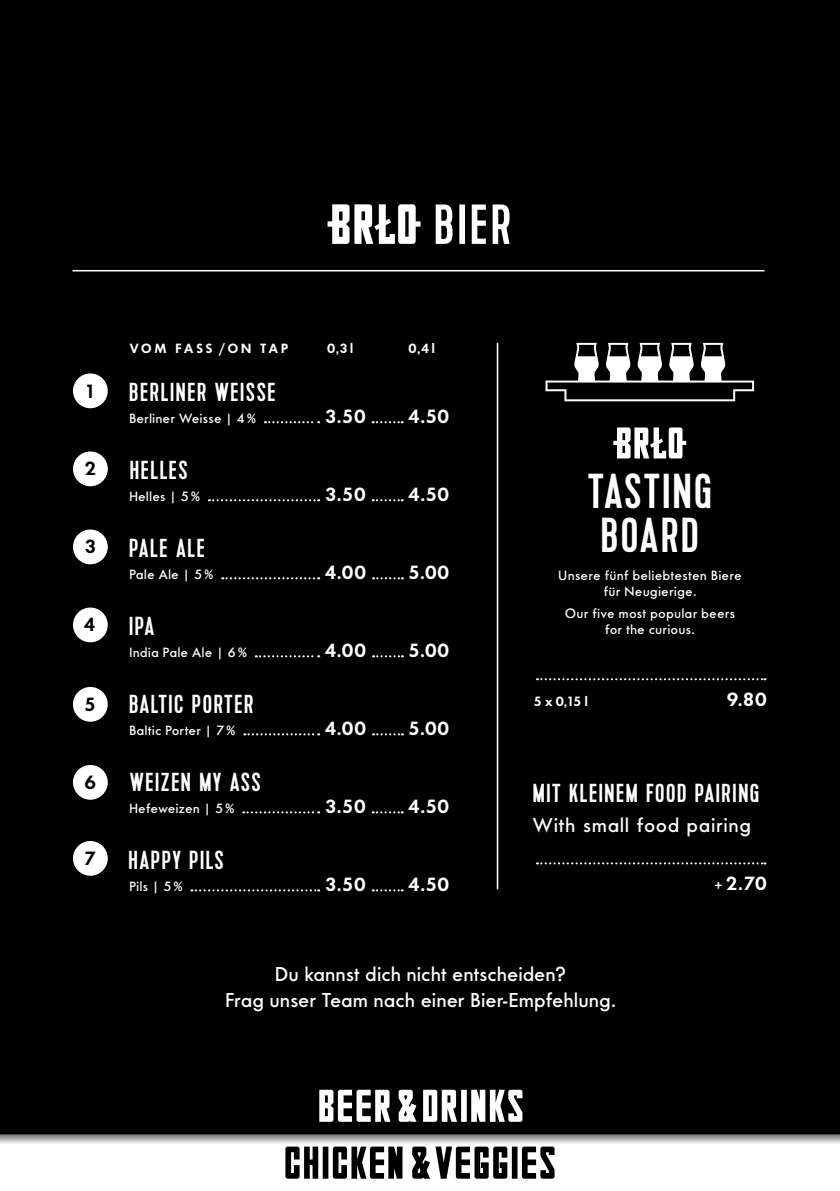
<style>
.page{position:relative;width:840px;height:1191px;background:#fff}
.page>*{position:absolute;margin:0;border:0;box-sizing:border-box;transform-origin:0 0}
.t1{font:49px/44px "Lupo";letter-spacing:.05em;color:#fff}
.t2{font:26px "Lupo";letter-spacing:.06em;color:#fff}
.t3{font:500 21px/26px "Futura No 2 D";letter-spacing:.03em;color:#fff;text-align:center}
.t4{font:500 21px "Futura No 2 D";letter-spacing:.06em;color:#fff}
.t5{font:20px "Futura No 2 D Dem Bol";letter-spacing:.005em;color:#fff}
.t6{font:20px "Futura No 2 D Dem Bol";color:#000}
.t7{font:500 14px/16px "Futura No 2 D";letter-spacing:.05em;color:#fff;text-align:center}
.t8{font:14px "Futura No 2 D Dem Bol";letter-spacing:.21em;color:#fff}
.s1{font-size:14px}
</style>
<div class="page">
<div style="left:0;top:0;width:839px;height:1135px;background:#000"></div>
<div style="left:73px;top:373px;width:35px;height:35px;background:#fff;border-radius:50%"></div>
<svg style="left:265px;top:421px;width:54px;height:2px"></svg>
<svg style="left:372px;top:421px;width:30px;height:2px"></svg>
<div style="left:73px;top:451px;width:35px;height:35px;background:#fff;border-radius:50%"></div>
<svg style="left:209px;top:499px;width:110px;height:2px"></svg>
<svg style="left:372px;top:499px;width:30px;height:2px"></svg>
<div style="left:73px;top:529px;width:35px;height:35px;background:#fff;border-radius:50%"></div>
<svg style="left:222px;top:577px;width:97px;height:2px"></svg>
<svg style="left:373px;top:577px;width:29px;height:2px"></svg>
<div style="left:73px;top:607px;width:35px;height:35px;background:#fff;border-radius:50%"></div>
<svg style="left:256px;top:655px;width:63px;height:2px"></svg>
<svg style="left:373px;top:655px;width:29px;height:2px"></svg>
<div style="left:73px;top:687px;width:35px;height:34px;background:#fff;border-radius:50%"></div>
<svg style="left:244px;top:733px;width:75px;height:2px"></svg>
<svg style="left:373px;top:733px;width:29px;height:2px"></svg>
<div style="left:73px;top:765px;width:35px;height:34px;background:#fff;border-radius:50%"></div>
<svg style="left:243px;top:811px;width:76px;height:2px"></svg>
<svg style="left:372px;top:811px;width:30px;height:2px"></svg>
<div style="left:73px;top:841px;width:35px;height:34px;background:#fff;border-radius:50%"></div>
<svg style="left:191px;top:889px;width:128px;height:2px"></svg>
<svg style="left:372px;top:889px;width:30px;height:2px"></svg>
<hr style="left:496px;top:343px;width:2px;height:546px;background:#fff">
<svg style="left:536px;top:678px;width:229px;height:2px"></svg>
<svg style="left:536px;top:862px;width:229px;height:2px"></svg>
<svg style="left:545px;top:343px;width:208px;height:58px"></svg>
<svg style="left:613px;top:427px;width:73px;height:31px"></svg>
<hr style="left:72px;top:270px;width:692px;height:1px;background:#fff">
<svg style="left:435px;top:204px;width:74px;height:40px"></svg>
<svg style="left:327px;top:204px;width:93px;height:40px"></svg>
<svg style="left:285px;top:1146px;width:269px;height:32px"></svg>
<svg style="left:319px;top:1089px;width:203px;height:33px"></svg>
<svg style="left:0;top:1134px;width:839px;height:10px;background:#acacac"></svg>
<p class="t8" style="left:130px;top:336px;width:160px">VOM FASS /ON TAP</p>
<p class="t8" style="left:327px;top:336px;width:27px">0,3 l</p>
<p class="t8" style="left:408px;top:336px;width:28px">0,4 l</p>
<p class="t8" style="left:130px;top:340px;width:160px">VOM FASS /ON TAP</p>
<p class="t8" style="left:327px;top:340px;width:27px">0,3 l</p>
<p class="t8" style="left:408px;top:340px;width:28px">0,4 l</p>
<h3 class="t6" style="left:84px;top:376px;width:13px">1</h3>
<h2 class="t2" style="left:129px;top:374px;width:148px">BERLINER WEISSE</h2>
<p class="t7" style="left:129px;top:407px;width:128px">Berliner Weisse | 4 %</p>
<h3 class="t5" style="left:324px;top:402px;width:42px">3.50</h3>
<h3 class="t5" style="left:408px;top:402px;width:42px">4.50</h3>
<h3 class="t6" style="left:85px;top:453px;width:13px">2</h3>
<h2 class="t2" style="left:130px;top:452px;width:60px">HELLES</h2>
<p class="t7" style="left:129px;top:485px;width:72px">Helles | 5 %</p>
<h3 class="t5" style="left:324px;top:480px;width:42px">3.50</h3>
<h3 class="t5" style="left:408px;top:480px;width:42px">4.50</h3>
<h3 class="t6" style="left:85px;top:531px;width:13px">3</h3>
<h2 class="t2" style="left:129px;top:530px;width:77px">PALE ALE</h2>
<p class="t7" style="left:129px;top:563px;width:85px">Pale Ale | 5 %</p>
<h3 class="t5" style="left:324px;top:558px;width:43px">4.00</h3>
<h3 class="t5" style="left:408px;top:558px;width:42px">5.00</h3>
<h3 class="t6" style="left:84px;top:609px;width:13px">4</h3>
<h2 class="t2" style="left:129px;top:608px;width:27px">IPA</h2>
<p class="t7" style="left:129px;top:641px;width:119px">India Pale Ale | 6 %</p>
<h3 class="t5" style="left:324px;top:636px;width:43px">4.00</h3>
<h3 class="t5" style="left:408px;top:636px;width:42px">5.00</h3>
<h3 class="t6" style="left:85px;top:689px;width:13px">5</h3>
<h2 class="t2" style="left:129px;top:686px;width:126px">BALTIC PORTER</h2>
<p class="t7" style="left:129px;top:719px;width:107px">Baltic Porter | 7 %</p>
<h3 class="t5" style="left:324px;top:714px;width:43px">4.00</h3>
<h3 class="t5" style="left:408px;top:714px;width:42px">5.00</h3>
<h3 class="t6" style="left:85px;top:767px;width:13px">6</h3>
<h2 class="t2" style="left:130px;top:764px;width:132px">WEIZEN MY ASS</h2>
<p class="t7" style="left:129px;top:797px;width:106px">Hefeweizen | 5 %</p>
<h3 class="t5" style="left:324px;top:792px;width:42px">3.50</h3>
<h3 class="t5" style="left:408px;top:792px;width:42px">4.50</h3>
<h3 class="t6" style="left:85px;top:843px;width:13px">7</h3>
<h2 class="t2" style="left:128px;top:842px;width:97px">HAPPY PILS</h2>
<p class="t7" style="left:129px;top:875px;width:55px">Pils | 5 %</p>
<h3 class="t5" style="left:324px;top:870px;width:42px">3.50</h3>
<h3 class="t5" style="left:408px;top:870px;width:42px">4.50</h3>
<h3 class="t6" style="left:84px;top:380px;width:13px">1</h3>
<h2 class="t2" style="left:129px;top:377px;width:148px">BERLINER WEISSE</h2>
<p class="t7" style="left:129px;top:411px;width:128px">Berliner Weisse | 4 %</p>
<h3 class="t5" style="left:324px;top:405px;width:42px">3.50</h3>
<h3 class="t5" style="left:408px;top:405px;width:42px">4.50</h3>
<h3 class="t6" style="left:85px;top:457px;width:13px">2</h3>
<h2 class="t2" style="left:130px;top:455px;width:60px">HELLES</h2>
<p class="t7" style="left:129px;top:489px;width:72px">Helles | 5 %</p>
<h3 class="t5" style="left:324px;top:483px;width:42px">3.50</h3>
<h3 class="t5" style="left:408px;top:483px;width:42px">4.50</h3>
<h3 class="t6" style="left:85px;top:535px;width:13px">3</h3>
<h2 class="t2" style="left:129px;top:533px;width:77px">PALE ALE</h2>
<p class="t7" style="left:129px;top:567px;width:85px">Pale Ale | 5 %</p>
<h3 class="t5" style="left:324px;top:561px;width:43px">4.00</h3>
<h3 class="t5" style="left:408px;top:561px;width:42px">5.00</h3>
<h3 class="t6" style="left:84px;top:613px;width:13px">4</h3>
<h2 class="t2" style="left:129px;top:611px;width:27px">IPA</h2>
<p class="t7" style="left:129px;top:645px;width:119px">India Pale Ale | 6 %</p>
<h3 class="t5" style="left:324px;top:639px;width:43px">4.00</h3>
<h3 class="t5" style="left:408px;top:639px;width:42px">5.00</h3>
<h3 class="t6" style="left:85px;top:692px;width:13px">5</h3>
<h2 class="t2" style="left:129px;top:689px;width:126px">BALTIC PORTER</h2>
<p class="t7" style="left:129px;top:723px;width:107px">Baltic Porter | 7 %</p>
<h3 class="t5" style="left:324px;top:717px;width:43px">4.00</h3>
<h3 class="t5" style="left:408px;top:717px;width:42px">5.00</h3>
<h3 class="t6" style="left:85px;top:770px;width:13px">6</h3>
<h2 class="t2" style="left:130px;top:767px;width:132px">WEIZEN MY ASS</h2>
<p class="t7" style="left:129px;top:801px;width:106px">Hefeweizen | 5 %</p>
<h3 class="t5" style="left:324px;top:795px;width:42px">3.50</h3>
<h3 class="t5" style="left:408px;top:795px;width:42px">4.50</h3>
<h3 class="t6" style="left:85px;top:846px;width:13px">7</h3>
<h2 class="t2" style="left:128px;top:845px;width:97px">HAPPY PILS</h2>
<p class="t7" style="left:129px;top:879px;width:55px">Pils | 5 %</p>
<h3 class="t5" style="left:324px;top:873px;width:42px">3.50</h3>
<h3 class="t5" style="left:408px;top:873px;width:42px">4.50</h3>
<h1 class="t1" style="left:587px;top:467px;width:125px">TASTING<br>BOARD</h1>
<p class="t7" style="left:558px;top:564px;width:184px">Unsere fünf beliebtesten Biere für Neugierige.</p>
<p class="t7" style="left:565px;top:602px;width:171px">Our five most popular beers for the curious.</p>
<p class="t7" style="left:558px;top:567px;width:184px">Unsere fünf beliebtesten Biere für Neugierige.</p>
<p class="t7" style="left:565px;top:605px;width:171px">Our five most popular beers for the curious.</p>
<p class="t8" style="left:533px;top:690px;width:55px">5 x 0,15 l</p>
<h3 class="t5" style="left:726px;top:685px;width:41px">9.80</h3>
<p class="t8" style="left:533px;top:693px;width:55px">5 x 0,15 l</p>
<h3 class="t5" style="left:726px;top:688px;width:41px">9.80</h3>
<h2 class="t2" style="left:532px;top:774px;width:228px">MIT KLEINEM FOOD PAIRING</h2>
<h3 class="t4" style="left:532px;top:809px;width:219px">With small food pairing</h3>
<h2 class="t2" style="left:532px;top:778px;width:228px">MIT KLEINEM FOOD PAIRING</h2>
<h3 class="t4" style="left:532px;top:812px;width:219px">With small food pairing</h3>
<h3 class="t5" style="left:714px;top:869px;width:54px"><span class="s1">+</span> 2.70</h3>
<h3 class="t5" style="left:714px;top:872px;width:54px"><span class="s1">+</span> 2.70</h3>
<h3 class="t3" style="left:225px;top:958px;width:392px">Du kannst dich nicht entscheiden?<br>Frag unser Team nach einer Bier-Empfehlung.</h3>
<h3 class="t3" style="left:225px;top:961px;width:392px">Du kannst dich nicht entscheiden?<br>Frag unser Team nach einer Bier-Empfehlung.</h3>
</div>
